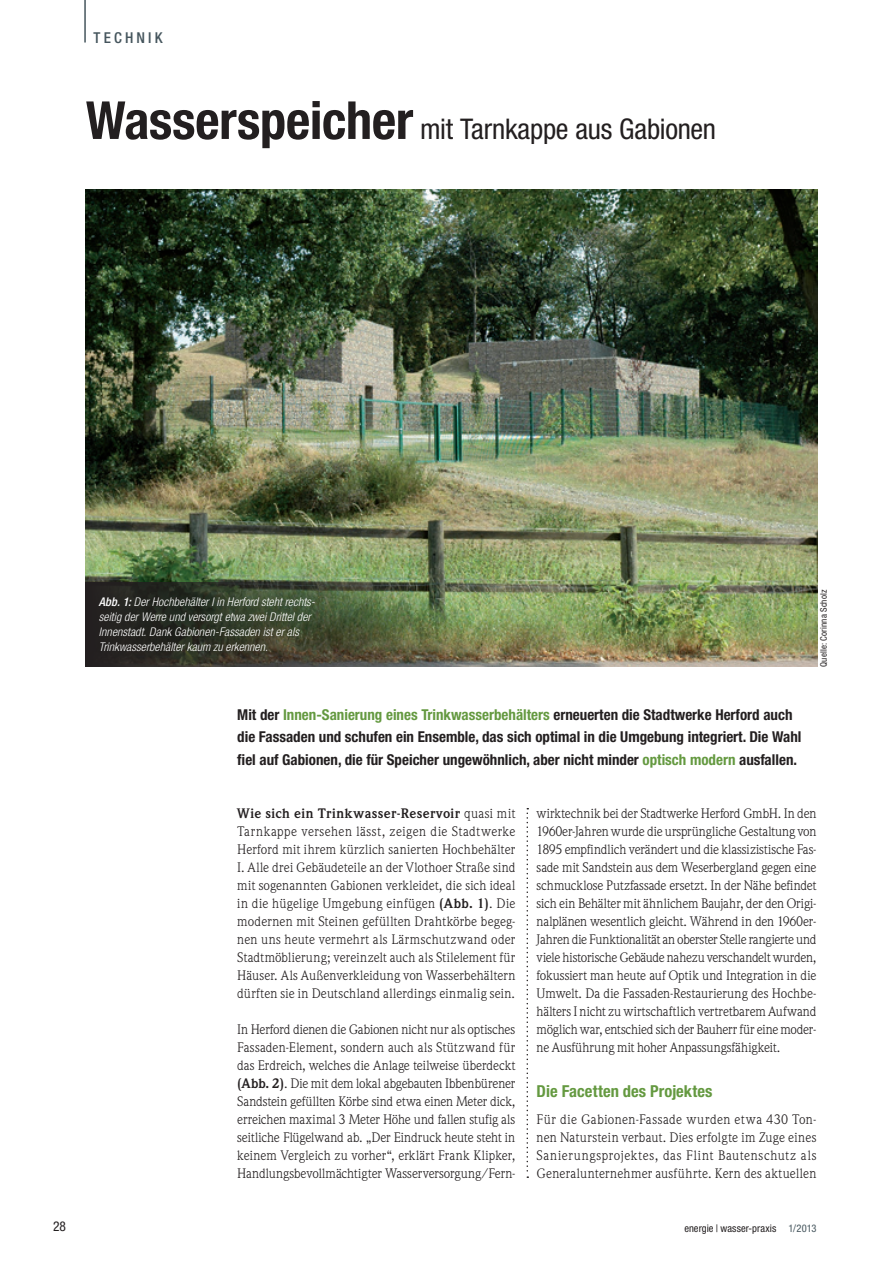
<style>
.page{position:relative;width:893px;height:1263px;background:#fff}
.page>*{position:absolute;margin:0;border:0;box-sizing:border-box;transform-origin:0 0}
.t1{font:condensed 28.5px "Helvetica Neue LT Std";letter-spacing:-.01em;color:#231f20}
.t2{font:700 condensed 16.5px "Helvetica Neue LT Std";letter-spacing:.005em;color:#649940}
.t3{font:700 condensed 15px/22.5px "Helvetica Neue LT Std";color:#231f20}
.t4{font:500 condensed 15px "Helvetica Neue LT Std";letter-spacing:.21em;color:#45555d}
.t5{font:13.5px/18px "Weidemann";letter-spacing:.01em;color:#231f20;text-align:justify}
.t6{font:condensed 13.5px "Helvetica Neue LT Std";color:#231f20}
.t7{font:italic 300 condensed 12px/15px "Helvetica Neue LT Std";letter-spacing:.005em;color:#fff}
.t8{font:condensed 10.5px "Helvetica Neue LT Std";letter-spacing:.005em;color:#231f20}
.t9{font:condensed 9px "Helvetica Neue LT Std";letter-spacing:.015em;color:#231f20}
.s1{font-weight:700;font-size:52.5px}
.s2{font-weight:500}
.s3{color:#649940}
.s4{font-weight:700}
.s5{color:#45555d}
</style>
<div class="page">
<hr style="left:84px;top:0;width:2px;height:43px;background:#45555d">
<img style="left:86px;top:189px;width:731px;height:478px">
<svg style="left:526px;top:808px;width:2px;height:370px"></svg>
<svg style="left:86px;top:583px;width:353px;height:84px;background:#3d4330"></svg>
<p class="t4" style="left:94px;top:28px;width:71px">TECHNIK</p>
<h1 class="t1" style="left:86px;top:112px;width:632px"><span class="s1">Wasserspeicher</span> mit Tarnkappe aus Gabionen</h1>
<p class="t6" style="left:53px;top:1219px;width:14px">28</p>
<p class="t7" style="left:99px;top:595px;width:218px"><span class="s2">Abb. 1:</span> Der Hochbehälter I in Herford steht rechts&shy;seitig der Werre und versorgt etwa zwei Drittel der Innenstadt. Dank Gabionen-Fassaden ist er als Trinkwasserbehälter kaum zu erkennen.</p>
<p class="t3" style="left:237px;top:703px;width:566px">Mit der <span class="s3">Innen-Sanierung eines Trinkwasserbehälters</span> erneuerten die Stadtwerke Herford auch die Fassaden und schufen ein Ensemble, das sich optimal in die Umgebung integriert. Die Wahl fiel auf Gabionen, die für Speicher ungewöhnlich, aber nicht minder <span class="s3">optisch modern</span> ausfallen.</p>
<p class="t9" style="left:818px;top:667px;width:79px;rotate:-90deg">Quelle: Corinna Scholz</p>
<p class="t5" style="left:237px;top:804px;width:280px"><span class="s4">Wie sich ein Trinkwasser-Reservoir</span> quasi mit Tarnkappe versehen lässt, zeigen die Stadtwerke Herford mit ihrem kürzlich sanierten Hochbehälter I. Alle drei Gebäudeteile an der Vlothoer Straße sind mit sogenannten Gabionen verkleidet, die sich ideal in die hügelige Umgebung einfügen <span class="s4">(Abb. 1)</span>. Die modernen mit Steinen gefüllten Drahtkörbe begeg&shy;nen uns heute vermehrt als Lärmschutzwand oder Stadtmöblierung; vereinzelt auch als Stilelement für Häuser. Als Außenverkleidung von Wasserbehältern dürften sie in Deutschland allerdings einmalig sein.</p>
<p class="t5" style="left:237px;top:1020px;width:280px">In Herford dienen die Gabionen nicht nur als optisches Fassaden-Element, sondern auch als Stützwand für das Erdreich, welches die Anlage teilweise überdeckt <span class="s4">(Abb. 2)</span>. Die mit dem lokal abgebauten Ibbenbürener Sandstein gefüllten Körbe sind etwa einen Meter dick, erreichen maximal 3 Meter Höhe und fallen stufig als seitliche Flügelwand ab. „Der Eindruck heute steht in keinem Vergleich zu vorher“, erklärt Frank Klipker, Handlungsbevollmächtigter Wasserversorgung/Fern-</p>
<p class="t5" style="left:537px;top:804px;width:281px">wirktechnik bei der Stadtwerke Herford GmbH. In den 1960er-Jahren wurde die ursprüngliche Gestaltung von 1895 empfindlich verändert und die klassizistische Fas&shy;sade mit Sandstein aus dem Weserbergland gegen eine schmucklose Putzfassade ersetzt. In der Nähe befindet sich ein Behälter mit ähnlichem Baujahr, der den Origi&shy;nalplänen wesentlich gleicht. Während in den 1960er-Jahren die Funktionalität an oberster Stelle rangierte und viele historische Gebäude nahezu verschandelt wurden, fokussiert man heute auf Optik und Integration in die Umwelt. Da die Fassaden-Restaurierung des Hochbe&shy;hälters I nicht zu wirtschaftlich vertretbarem Aufwand möglich war, entschied sich der Bauherr für eine moder&shy;ne Ausführung mit hoher Anpassungsfähigkeit.</p>
<p class="t2" style="left:537px;top:1081px;width:177px">Die Facetten des Projektes</p>
<p class="t5" style="left:537px;top:1110px;width:281px">Für die Gabionen-Fassade wurden etwa 430 Ton&shy;nen Naturstein verbaut. Dies erfolgte im Zuge eines Sanierungsprojektes, das Flint Bautenschutz als Generalunternehmer ausführte. Kern des aktuellen</p>
<p class="t8" style="left:684px;top:1222px;width:134px">energie | wasser-praxis <span class="s5">1/2013</span></p>
</div>
